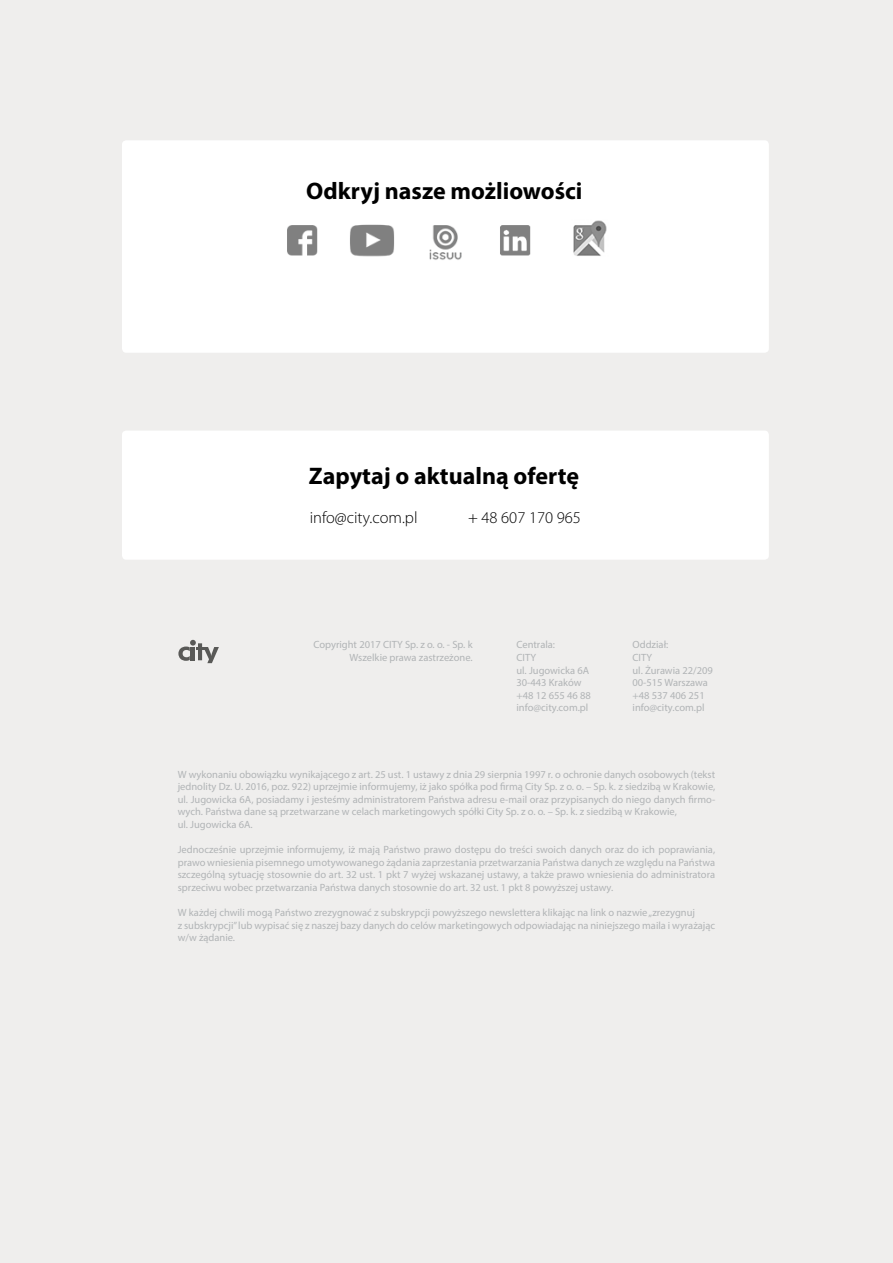
<style>
.page{position:relative;width:893px;height:1263px;background:#efeeed}
.page>*{position:absolute;margin:0;border:0;box-sizing:border-box;transform-origin:0 0}
.t1{font:700 24px "Myriad Pro";color:#000}
.t2{font:300 16.5px "Myriad Pro";color:#000}
.t3{font:10.5px/12.6px "Myriad Pro";color:#b1b4b6}
</style>
<div class="page">
<div style="left:122px;top:140px;width:647px;height:213px;background:#fff;border-radius:4px"></div>
<div style="left:122px;top:431px;width:647px;height:129px;background:#fff;border-radius:4px"></div>
<img style="left:287px;top:220px;width:320px;height:40px">
<svg style="left:178px;top:640px;width:41px;height:23px"></svg>
<h1 class="t1" style="left:306px;top:175px;width:278px">Odkryj nasze możliowości</h1>
<h1 class="t1" style="left:309px;top:460px;width:272px">Zapytaj o aktualną ofertę</h1>
<h2 class="t2" style="left:310px;top:508px;width:109px">info@city.com.pl</h2>
<h2 class="t2" style="left:468px;top:508px;width:114px">+ 48 607 170 965</h2>
<p class="t3" style="left:313px;top:638px;width:161px;text-align:right">Copyright 2017 CITY Sp. z o. o. - Sp. k<br>Wszelkie prawa zastrzeżone.</p>
<p class="t3" style="left:516px;top:638px;width:76px">Centrala:<br>CITY<br>ul. Jugowicka 6A<br>30-443 Kraków +48 12 655 46 88 info@city.com.pl</p>
<p class="t3" style="left:632px;top:638px;width:82px">Oddział:<br>CITY<br>ul. Żurawia 22/209<br>00-515 Warszawa +48 537 406 251 info@city.com.pl</p>
<p class="t3" style="left:178px;top:767px;width:539px">W wykonaniu obowiązku wynikającego z art. 25 ust. 1 ustawy z dnia 29 sierpnia 1997 r. o ochronie danych osobowych (tekst jednolity Dz. U. 2016, poz. 922) uprzejmie informujemy, iż jako spółka pod firmą City Sp. z o. o. – Sp. k. z siedzibą w Krakowie, ul. Jugowicka 6A, posiadamy i jesteśmy administratorem Państwa adresu e-mail oraz przypisanych do niego danych firmo&shy;wych. Państwa dane są przetwarzane w celach marketingowych spółki City Sp. z o. o. – Sp. k. z siedzibą w Krakowie,<br>ul. Jugowicka 6A.</p>
<p class="t3" style="left:178px;top:843px;width:539px;text-align:justify">Jednocześnie uprzejmie informujemy, iż mają Państwo prawo dostępu do treści swoich danych oraz do ich poprawiania, prawo wniesienia pisemnego umotywowanego żądania zaprzestania przetwarzania Państwa danych ze względu na Państwa szczególną sytuację stosownie do art. 32 ust. 1 pkt 7 wyżej wskazanej ustawy, a także prawo wniesienia do administratora sprzeciwu wobec przetwarzania Państwa danych stosownie do art. 32 ust. 1 pkt 8 powyższej ustawy.</p>
<p class="t3" style="left:178px;top:906px;width:539px">W każdej chwili mogą Państwo zrezygnować z subskrypcji powyższego newslettera klikając na link o nazwie „zrezygnuj<br>z subskrypcji” lub wypisać się z naszej bazy danych do celów marketingowych odpowiadając na niniejszego maila i wyrażając w/w żądanie.</p>
</div>
